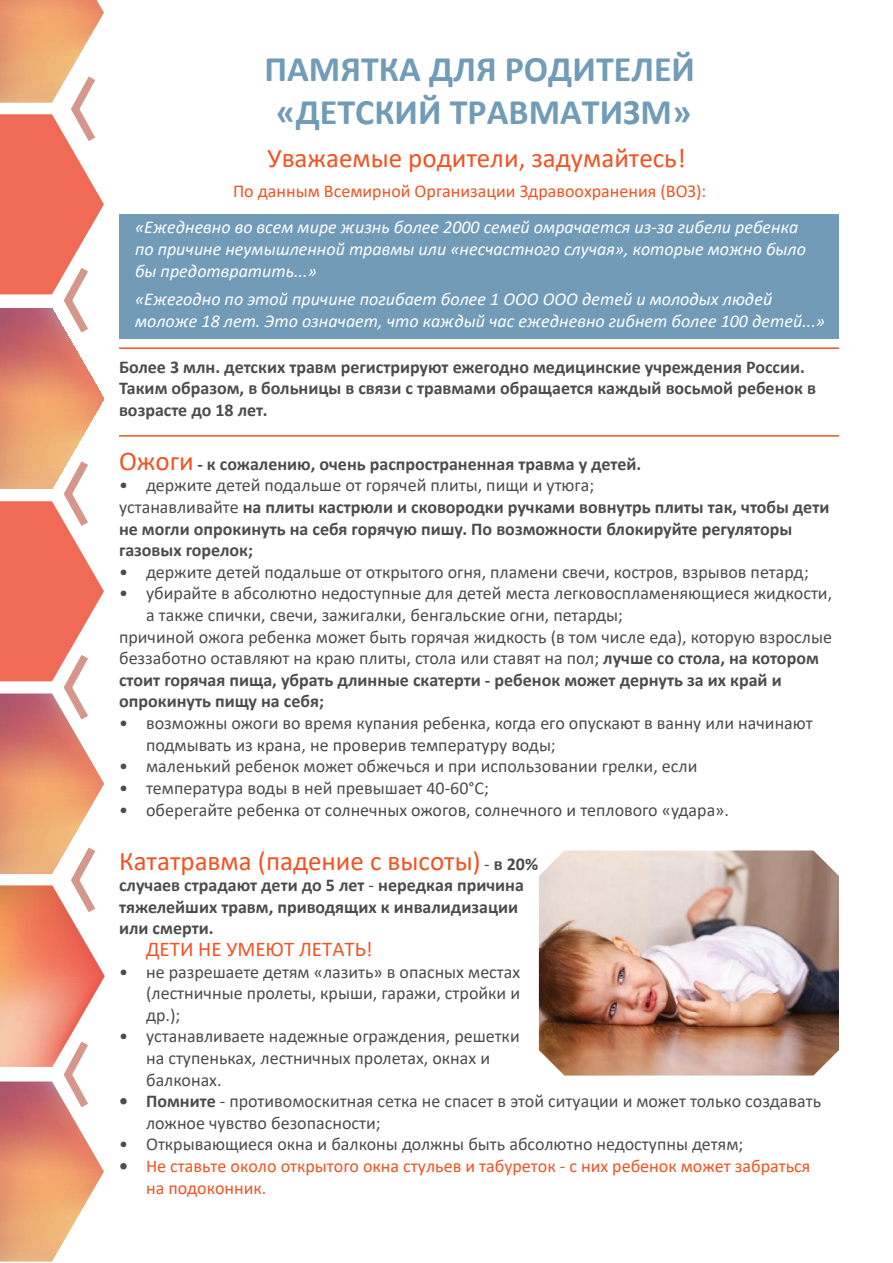
<style>
.page{position:relative;width:893px;height:1263px;background:#fff}
.page>*{position:absolute;margin:0;border:0;box-sizing:border-box;transform-origin:0 0}
.t1{font:700 36px/43.2px "Calibri";color:#719bb7;text-align:center}
.t2{font:27px "Calibri";color:#f15322}
.t3{font:21px "Calibri";color:#f15322}
.t4{font:18px/21.6px "Calibri";color:#4b4c4d}
.t5{font:700 18px/21.6px "Calibri";color:#4b4c4d}
.t6{font:italic 18px/21.6px "Calibri";color:#fff}
.t7{font:18px/21.6px "Calibri";color:#f15322}
.s1{font-weight:400;font-size:27px;color:#f15322}
.s2{font-weight:400}
.s3{font-weight:700}
.s4{font-size:18px;color:#4b4c4d}
.s5{font-weight:700;font-size:18px;color:#4b4c4d}
.s6{font-weight:700;color:#4b4c4d}
</style>
<div class="page">
<div style="left:119px;top:214px;width:720px;height:125px;background:#719bb7"></div>
<svg style="left:0;top:0;width:105px;height:1261px"></svg>
<svg style="left:0;top:309px;width:104px;height:180px"></svg>
<hr style="left:119px;top:435px;width:720px;height:2px;background:#f15322">
<hr style="left:119px;top:347px;width:720px;height:2px;background:#f15322">
<img style="left:539px;top:850px;width:300px;height:225px">
<h1 class="t1" style="left:264px;top:47px;width:432px">ПАМЯТКА ДЛЯ РОДИТЕЛЕЙ «ДЕТСКИЙ ТРАВМАТИЗМ»</h1>
<h2 class="t2" style="left:267px;top:139px;width:420px">Уважаемые родители, задумайтесь!</h2>
<p class="t7" style="left:233px;top:180px;width:475px">По данным Всемирной Организации Здравоохранения (ВОЗ):</p>
<p class="t6" style="left:135px;top:216px;width:672px">«Ежедневно во всем мире жизнь более 2000 семей омрачается из-за гибели ребенка по причине неумышленной травмы или «несчастного случая», которые можно было бы предотвратить...»</p>
<p class="t6" style="left:135px;top:287px;width:692px">«Ежегодно по этой причине погибает более 1 ООО ООО детей и молодых людей моложе 18 лет. Это означает, что каждый час ежедневно гибнет более 100 детей...»</p>
<p class="t5" style="left:119px;top:356px;width:698px">Более 3 млн. детских травм регистрируют ежегодно медицинские учреждения России.<br>Таким образом, в больницы в связи с травмами обращается каждый восьмой ребенок в возрасте до 18 лет.</p>
<p class="t5" style="left:119px;top:453px;width:524px"><span class="s1">Ожоги</span> - к сожалению, очень распространенная травма у детей.</p>
<p class="t5" style="left:119px;top:474px;width:712px"><span class="s2">• держите детей подальше от горячей плиты, пищи и утюга;<br>устанавливайте</span> на плиты кастрюли и сковородки ручками вовнутрь плиты так, чтобы дети не могли опрокинуть на себя горячую пишу. По возможности блокируйте регуляторы газовых горелок;</p>
<p class="t4" style="left:119px;top:561px;width:691px">• держите детей подальше от открытого огня, пламени свечи, костров, взрывов петард;</p>
<p class="t4" style="left:119px;top:582px;width:715px">• убирайте в абсолютно недоступные для детей места легковоспламеняющиеся жидкости,</p>
<p class="t4" style="left:146px;top:604px;width:478px">а также спички, свечи, зажигалки, бенгальские огни, петарды;</p>
<p class="t4" style="left:119px;top:625px;width:714px">причиной ожога ребенка может быть горячая жидкость (в том числе еда), которую взрослые</p>
<p class="t4" style="left:119px;top:647px;width:701px">беззаботно оставляют на краю плиты, стола или ставят на пол; <span class="s3">лучше со стола, на котором</span></p>
<p class="t5" style="left:119px;top:669px;width:664px">стоит горячая пища, убрать длинные скатерти - ребенок может дернуть за их край и</p>
<p class="t5" style="left:119px;top:690px;width:206px">опрокинуть пищу на себя;</p>
<p class="t4" style="left:146px;top:712px;width:668px;text-indent:-27px">• возможны ожоги во время купания ребенка, когда его опускают в ванну или начинают подмывать из крана, не проверив температуру воды;</p>
<p class="t4" style="left:119px;top:755px;width:580px">• маленький ребенок может обжечься и при использовании грелки, если</p>
<p class="t4" style="left:119px;top:777px;width:371px">• температура воды в ней превышает 40-60°С;</p>
<p class="t4" style="left:119px;top:798px;width:611px">• оберегайте ребенка от солнечных ожогов, солнечного и теплового «удара».</p>
<h2 class="t2" style="left:119px;top:842px;width:421px">Кататравма (падение с высоты) <span class="s4">-</span> <span class="s5">в 20%</span></h2>
<p class="t5" style="left:119px;top:874px;width:406px">случаев страдают дети до 5 лет <span class="s2">-</span> нередкая причина тяжелейших травм, приводящих к инвалидизации или смерти.</p>
<p class="t3" style="left:146px;top:934px;width:228px">ДЕТИ НЕ УМЕЮТ ЛЕТАТЬ!</p>
<p class="t4" style="left:146px;top:960px;width:376px;text-align:justify;text-indent:-27px">• не разрешаете детям «лазить» в опасных местах (лестничные пролеты, крыши, гаражи, стройки и др.);</p>
<p class="t4" style="left:146px;top:1025px;width:375px;text-indent:-27px">• устанавливаете надежные ограждения, решетки на ступеньках, лестничных пролетах, окнах и балконах.</p>
<p class="t4" style="left:146px;top:1090px;width:677px;text-indent:-27px"><span class="s3">• Помните</span> - противомоскитная сетка не спасет в этой ситуации и может только создавать ложное чувство безопасности;</p>
<p class="t4" style="left:119px;top:1133px;width:626px">• Открывающиеся окна и балконы должны быть абсолютно недоступны детям;</p>
<p class="t7" style="left:146px;top:1155px;width:666px;text-indent:-27px"><span class="s6">•</span> Не ставьте около открытого окна стульев и табуреток - с них ребенок может забраться на подоконник.</p>
</div>
